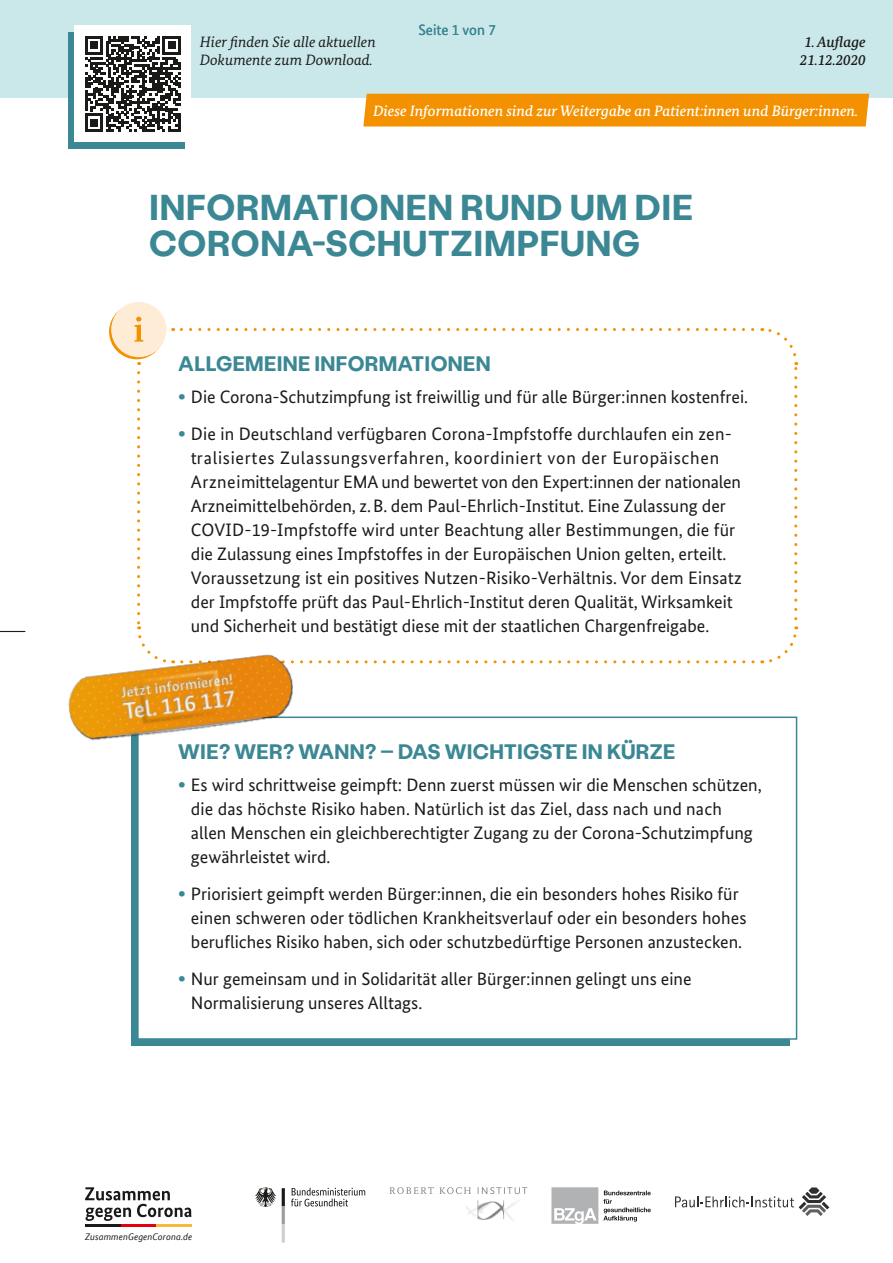
<style>
.page{position:relative;width:893px;height:1263px;background:#fff}
.page>*{position:absolute;margin:0;border:0;box-sizing:border-box;transform-origin:0 0}
.t1{font:700 36px "Stabil Grotesk";letter-spacing:.02em;color:#3b8894}
.Infobox_HL{font:700 21px "Stabil Grotesk";letter-spacing:.015em;color:#3b8894}
.t2{font:18px/24px "Bundes Sans";color:#1a1a18}
.t3{font:italic 500 15px "Bundes Serif";color:#fff}
.t4{font:italic 15px "Bundes Serif";color:#1a1a18}
.t5{font:italic 500 15px "Bundes Serif";color:#1a1a18}
.t6{font:15px "Bundes Sans";color:#3b8894}
.t7{font:italic 9.6px "Bundes Sans";letter-spacing:.01em;color:#1a1a18}
.s1{font-weight:700;font-size:19.5px;color:#3b8894}
</style>
<div class="page">
<div style="left:0;top:0;width:893px;height:98px;background:#cae7ea"></div>
<svg style="left:137px;top:373px;width:4px;height:257px"></svg>
<svg style="left:318px;top:626px;width:481px;height:38px"></svg>
<svg style="left:762px;top:328px;width:36px;height:291px"></svg>
<svg style="left:109px;top:304px;width:55px;height:55px"></svg>
<div style="left:111px;top:302px;width:55px;height:55px;background:#feecd7;border-radius:50%"></div>
<svg style="left:134px;top:317px;width:619px;height:48px"></svg>
<div style="left:131px;top:757px;width:659px;height:288px;background:#3b8894"></div>
<svg style="left:136px;top:716px;width:662px;height:324px"></svg>
<svg style="left:0;top:631px;width:25px;height:1px"></svg>
<div style="left:363px;top:94px;width:506px;height:32px;background:#f39100"></div>
<div style="left:68px;top:32px;width:117px;height:117px;background:#3b8894"></div>
<div style="left:74px;top:26px;width:117px;height:116px;background:#fff"></div>
<svg style="left:85px;top:36px;width:96px;height:96px"></svg>
<hr style="left:178px;top:114px;width:3px;height:18px;background:#1a1a18">
<svg style="left:551px;top:1187px;width:100px;height:37px"></svg>
<svg style="left:85px;top:1187px;width:106px;height:34px"></svg>
<hr style="left:85px;top:1224px;width:36px;height:2px;background:#1a1a18">
<hr style="left:121px;top:1224px;width:35px;height:2px;background:#e3000f">
<hr style="left:156px;top:1224px;width:36px;height:2px;background:#f7bb3b">
<svg style="left:291px;top:1188px;width:74px;height:18px"></svg>
<svg style="left:282px;top:1188px;width:3px;height:54px"></svg>
<svg style="left:255px;top:1187px;width:21px;height:20px"></svg>
<svg style="left:390px;top:1187px;width:137px;height:7px"></svg>
<img style="left:466px;top:1200px;width:52px;height:20px">
<svg style="left:675px;top:1187px;width:154px;height:29px"></svg>
<img style="left:68px;top:635px;width:247px;height:122px">
<p class="t4" style="left:200px;top:32px;width:177px">Hier finden Sie alle aktuellen</p>
<p class="t4" style="left:200px;top:50px;width:174px">Dokumente zum Download.</p>
<p class="t6" style="left:418px;top:21px;width:79px">Seite 1 von 7</p>
<p class="t5" style="left:804px;top:32px;width:63px">1. Auflage</p>
<p class="t5" style="left:800px;top:50px;width:67px">21.12.2020</p>
<p class="t3" style="left:373px;top:102px;width:487px">Diese Informationen sind zur Weitergabe an Patient:innen und Bürger:innen.</p>
<h1 class="t1" style="left:149px;top:183px;width:546px">INFORMATIONEN RUND UM DIE</h1>
<h1 class="t1" style="left:149px;top:219px;width:492px">CORONA-SCHUTZIMPFUNG</h1>
<p class="Infobox_HL" style="left:178px;top:349px;width:314px">ALLGEMEINE INFORMATIONEN</p>
<p class="t2" style="left:178px;top:385px;width:571px"><span class="s1">•</span> Die Corona-Schutzimpfung ist freiwillig und für alle Bürger:innen kostenfrei.</p>
<p class="t2" style="left:191px;top:421px;width:552px;text-indent:-13px"><span class="s1">•</span> Die in Deutschland verfügbaren Corona-Impfstoffe durchlaufen ein zen&shy;tralisiertes Zulassungsverfahren, koordiniert von der Europäischen Arzneimittelagentur EMA und bewertet von den Expert:innen der nationalen Arzneimittelbehörden, z.B. dem Paul-Ehrlich-Institut. Eine Zulassung der COVID-19-Impfstoffe wird unter Beachtung aller Bestimmungen, die für die Zulassung eines Impfstoffes in der Europäischen Union gelten, erteilt.<br>Voraussetzung ist ein positives Nutzen-Risiko-Verhältnis. Vor dem Einsatz der Impfstoffe prüft das Paul-Ehrlich-Institut deren Qualität, Wirksamkeit und Sicherheit und bestätigt diese mit der staatlichen Chargenfreigabe.</p>
<p class="Infobox_HL" style="left:178px;top:737px;width:499px">WIE? WER? WANN? – DAS WICHTIGSTE IN KÜRZE</p>
<p class="t2" style="left:191px;top:773px;width:572px;text-indent:-13px"><span class="s1">•</span> Es wird schrittweise geimpft: Denn zuerst müssen wir die Menschen schützen, die das höchste Risiko haben. Natürlich ist das Ziel, dass nach und nach allen Menschen ein gleichberechtigter Zugang zu der Corona-Schutzimpfung gewährleistet wird.</p>
<p class="t2" style="left:191px;top:881px;width:557px;text-indent:-13px"><span class="s1">•</span> Priorisiert geimpft werden Bürger:innen, die ein besonders hohes Risiko für einen schweren oder tödlichen Krankheitsverlauf oder ein besonders hohes berufliches Risiko haben, sich oder schutzbedürftige Personen anzustecken.</p>
<p class="t2" style="left:191px;top:966px;width:502px;text-indent:-13px"><span class="s1">•</span> Nur gemeinsam und in Solidarität aller Bürger:innen gelingt uns eine<br>Normalisierung unseres Alltags.</p>
<p class="t7" style="left:85px;top:1231px;width:109px">ZusammenGegenCorona.de</p>
</div>
